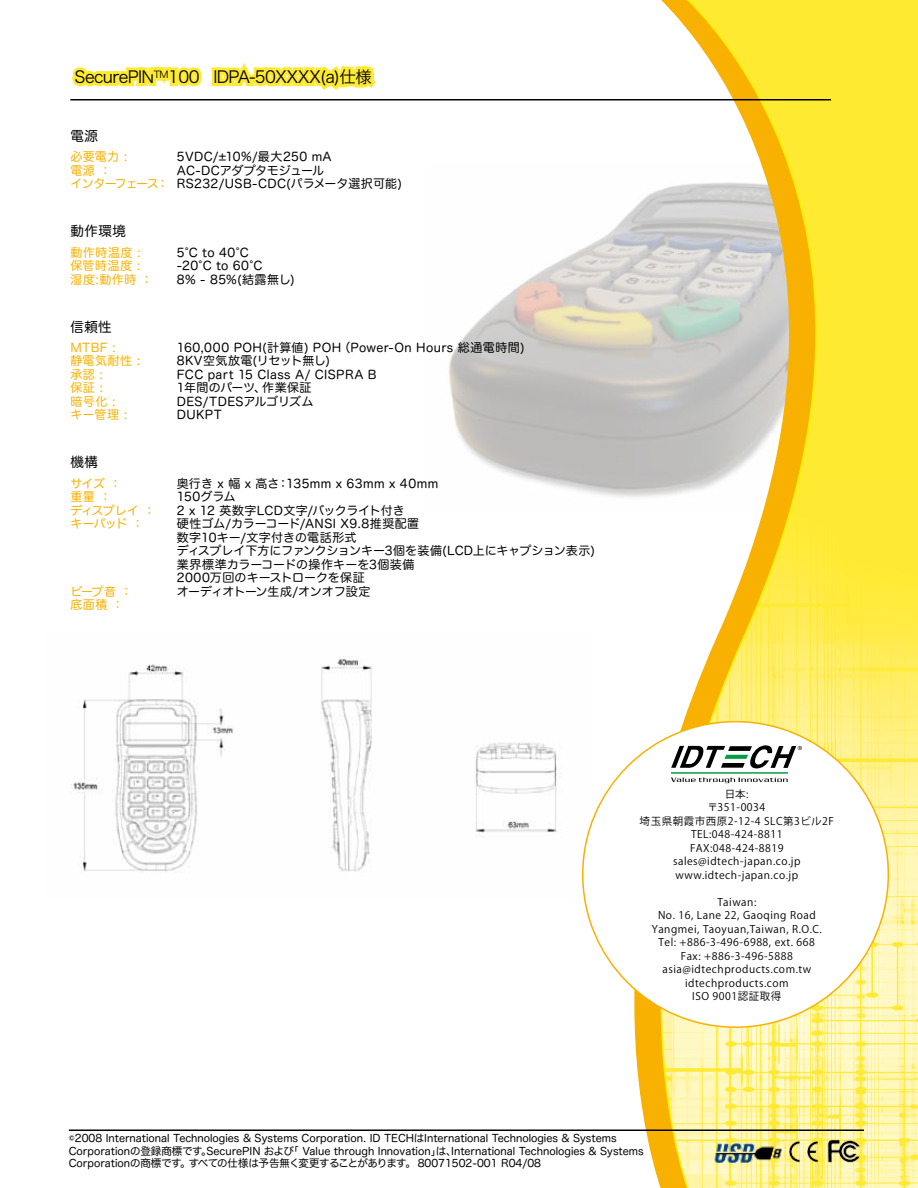
<style>
.page{position:relative;width:918px;height:1188px;background:#fff}
.page>*{position:absolute;margin:0;border:0;box-sizing:border-box;transform-origin:0 0}
.t1{font:16.5px "Hira Kaku Pro W3";letter-spacing:-.04em;color:#000}
.t2{font:13.5px "Hira Maru Pro W4";letter-spacing:.04em;color:#000}
.t3{font:12px/13.5px "Hira Maru Pro W4";letter-spacing:.02em;color:#000}
.t4{font:12px "Hira Maru Pro W4";letter-spacing:.04em;color:#f8b100}
.t5{font:12px/13.5px "Hira Maru Pro W4";letter-spacing:-.005em;color:#000}
.t6{font:12px "Hira Maru Pro W4";letter-spacing:-.02em;color:#000}
.t7{font:10.5px/13.5px "Koz Go Pro";letter-spacing:.05em;color:#000;text-align:center}
.t8{font:10.5px/12.6px "Hira Maru Pro W4";color:#000}
.s1{color:#f8b100}
</style>
<div class="page">
<img style="left:448px;top:256px;width:121px;height:233px">
<svg style="left:569px;top:100px;width:25px;height:1030px"></svg>
<svg style="left:594px;top:0;width:324px;height:1188px"></svg>
<img style="left:71px;top:632px;width:523px;height:267px">
<hr style="left:70px;top:99px;width:761px;height:1px;background:#000">
<hr style="left:69px;top:1130px;width:795px;height:1px;background:#000">
<svg style="left:70px;top:62px;width:311px;height:39px"></svg>
<div style="left:583px;top:722px;width:305px;height:305px;background:#fff;border-radius:50%"></div>
<hr style="left:671px;top:773px;width:117px;height:1px;background:#009d42">
<svg style="left:671px;top:778px;width:117px;height:5px"></svg>
<svg style="left:671px;top:745px;width:131px;height:23px"></svg>
<img style="left:789px;top:1139px;width:26px;height:25px">
<img style="left:815px;top:1122px;width:57px;height:58px">
<img style="left:712px;top:1123px;width:71px;height:60px">
<h1 class="t1" style="left:75px;top:62px;width:299px">SecurePIN<sup>TM</sup>100 IDPA-50XXXX(a)仕様</h1>
<p class="t2" style="left:70px;top:124px;width:29px">電源</p>
<p class="t4" style="left:70px;top:146px;width:59px">必要電力 :</p>
<p class="t3" style="left:177px;top:149px;width:156px">5VDC/±10%/最大250 mA</p>
<p class="t4" style="left:70px;top:160px;width:43px">電源 ：</p>
<p class="t5" style="left:70px;top:163px;width:333px;text-indent:106px">AC-DCアダプタモジュール<br><span class="s1">インターフェース：</span> RS232/USB-CDC(パラメータ選択可能)</p>
<p class="t2" style="left:70px;top:220px;width:57px">動作環境</p>
<p class="t4" style="left:70px;top:242px;width:72px">動作時温度 :</p>
<p class="t3" style="left:177px;top:245px;width:73px">5°C to 40°C</p>
<p class="t4" style="left:70px;top:255px;width:72px">保管時温度 :</p>
<p class="t3" style="left:177px;top:258px;width:87px">-20°C to 60°C</p>
<p class="t4" style="left:70px;top:269px;width:84px">湿度:動作時 ：</p>
<p class="t3" style="left:177px;top:272px;width:119px">8% - 85%(結露無し)</p>
<p class="t2" style="left:70px;top:315px;width:43px">信頼性</p>
<p class="t4" style="left:70px;top:337px;width:47px">MTBF :</p>
<p class="t3" style="left:177px;top:340px;width:349px">160,000 POH(計算値) POH（Power‐On Hours 総通電時間)</p>
<p class="t4" style="left:70px;top:350px;width:72px">静電気耐性 :</p>
<p class="t3" style="left:177px;top:353px;width:154px">8KV空気放電(リセット無し)</p>
<p class="t4" style="left:70px;top:364px;width:34px">承認 :</p>
<p class="t3" style="left:177px;top:367px;width:201px">FCC part 15 Class A/ CISPRA B</p>
<p class="t4" style="left:70px;top:377px;width:34px">保証 :</p>
<p class="t3" style="left:177px;top:380px;width:136px">1年間のパーツ、作業保証</p>
<p class="t4" style="left:70px;top:391px;width:47px">暗号化 :</p>
<p class="t3" style="left:177px;top:394px;width:138px">DES/TDESアルゴリズム</p>
<p class="t4" style="left:70px;top:404px;width:59px">キー管理 :</p>
<p class="t3" style="left:177px;top:407px;width:46px">DUKPT</p>
<p class="t2" style="left:70px;top:451px;width:29px">機構</p>
<p class="t4" style="left:70px;top:473px;width:53px">サイズ ：</p>
<p class="t3" style="left:177px;top:476px;width:263px">奥行き x 幅 x 高さ：135mm x 63mm x 40mm</p>
<p class="t4" style="left:70px;top:486px;width:43px">重量 ：</p>
<p class="t3" style="left:177px;top:489px;width:60px">150グラム</p>
<p class="t4" style="left:70px;top:500px;width:87px">ディスプレイ ：</p>
<p class="t3" style="left:177px;top:503px;width:230px">2 x 12 英数字LCD文字/バックライト付き</p>
<p class="t4" style="left:70px;top:513px;width:75px">キーパッド ：</p>
<p class="t3" style="left:177px;top:516px;width:419px">硬性ゴム/カラーコード/ANSI X9.8推奨配置<br>数字10キー/文字付きの電話形式<br>ディスプレイ下方にファンクションキー3個を装備(LCD上にキャプション表示)業界標準カラーコードの操作キーを3個装備<br>2000万回のキーストロークを保証</p>
<p class="t4" style="left:70px;top:581px;width:64px">ビープ音 ：</p>
<p class="t6" style="left:177px;top:581px;width:195px">オーディオトーン生成/オンオフ設定</p>
<p class="t4" style="left:70px;top:594px;width:55px">底面積 ：</p>
<p class="t7" style="left:640px;top:787px;width:196px">日本:<br>〒351-0034<br>埼玉県朝霞市西原2-12-4 SLC第3ビル2F<br>TEL:048-424-8811<br>FAX:048-424-8819 sales@idtech-japan.co.jp www.idtech-japan.co.jp</p>
<p class="t7" style="left:652px;top:895px;width:171px">Taiwan:<br>No. 16, Lane 22, Gaoqing Road<br>Yangmei, Taoyuan,Taiwan, R.O.C.<br>Tel: +886-3-496-6988, ext. 668<br>Fax: +886-3-496-5888 asia@idtechproducts.com.tw idtechproducts.com<br>ISO 9001認証取得</p>
<p class="t8" style="left:69px;top:1131px;width:576px">©2008 International Technologies &amp; Systems Corporation. ID TECHはInternational Technologies &amp; Systems<br>Corporationの登録商標です。SecurePIN および「 Value through Innovation」は、International Technologies &amp; Systems<br>Corporationの商標です。すべての仕様は予告無く変更することがあります。 80071502-001 R04/08</p>
</div>
